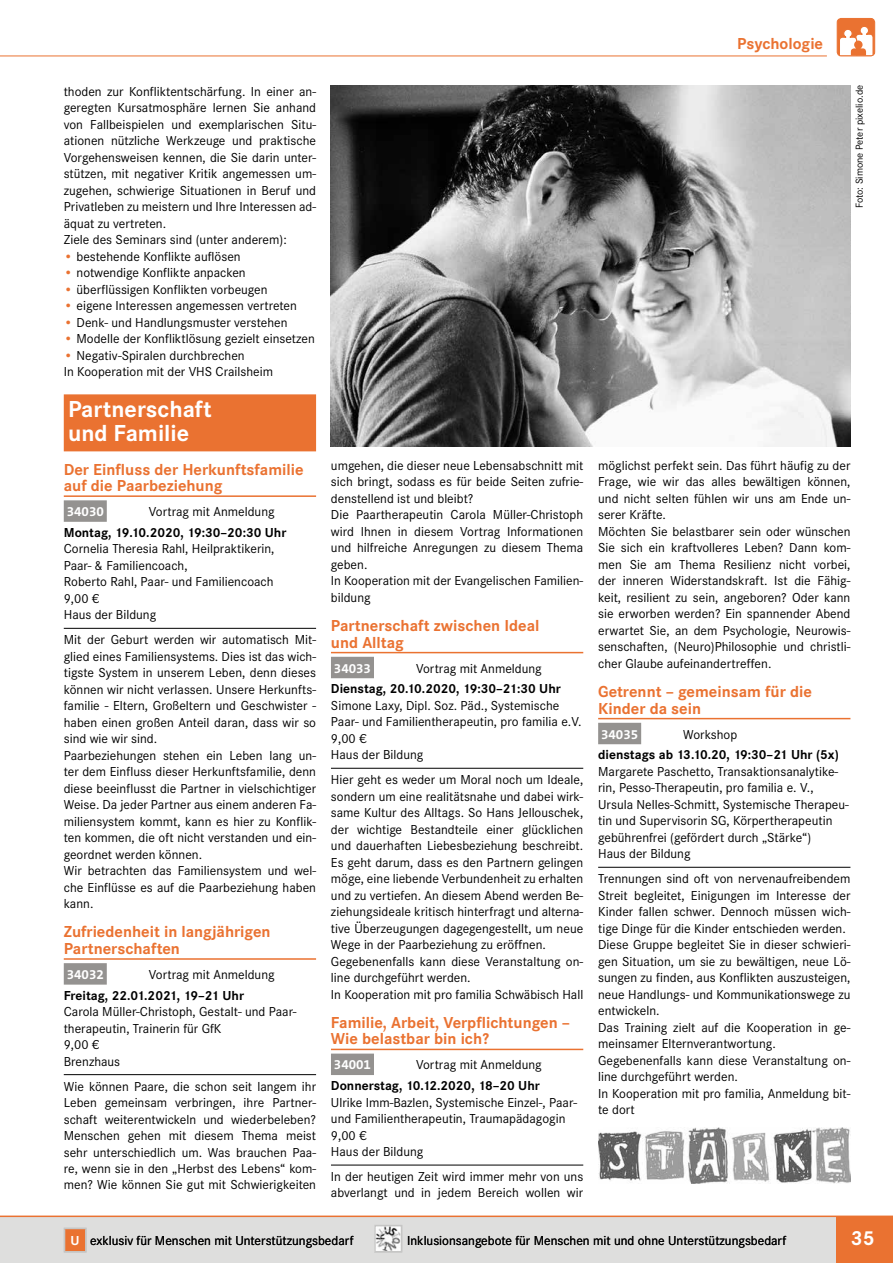
<style>
.page{position:relative;width:893px;height:1263px;background:#fff}
.page>*{position:absolute;margin:0;border:0;box-sizing:border-box;transform-origin:0 0}
.t1{font:700 24px/24px "Corporate S";color:#fff}
.t2{font:700 21px "Corporate S";color:#fff}
.t3{font:700 16.5px/16.5px "Corporate S";color:#ea7231}
.t4{font:13.5px/16.5px "Corporate S";color:#000}
.t5{font:700 13.5px "Corporate S";color:#000}
.t6{font:700 13.5px "The Sans B7";color:#fff}
.t7{font:10.5px "Corporate S";color:#000}
.s1{color:#ea7231}
.s2{font-weight:700;color:#fff}
</style>
<div class="page">
<svg style="left:0;top:1215px;width:893px;height:48px;background:#ded9d5"></svg>
<div style="left:374px;top:1225px;width:28px;height:27px;border:2px solid #c6c6c5"></div>
<div style="left:64px;top:394px;width:252px;height:57px;background:#ea7231"></div>
<hr style="left:64px;top:495px;width:252px;height:2px;background:#ea7231">
<div style="left:64px;top:500px;width:43px;height:22px;background:#949290"></div>
<hr style="left:64px;top:628px;width:252px;height:1px;background:#000">
<hr style="left:64px;top:958px;width:252px;height:2px;background:#ea7231">
<div style="left:64px;top:963px;width:43px;height:22px;background:#949290"></div>
<hr style="left:64px;top:1074px;width:252px;height:1px;background:#000">
<hr style="left:331px;top:652px;width:252px;height:1px;background:#ea7231">
<div style="left:331px;top:657px;width:43px;height:21px;background:#949290"></div>
<hr style="left:331px;top:768px;width:252px;height:1px;background:#000">
<hr style="left:331px;top:1049px;width:252px;height:1px;background:#ea7231">
<div style="left:331px;top:1053px;width:43px;height:22px;background:#949290"></div>
<hr style="left:331px;top:1165px;width:252px;height:1px;background:#000">
<hr style="left:598px;top:718px;width:252px;height:1px;background:#ea7231">
<div style="left:598px;top:723px;width:43px;height:21px;background:#949290"></div>
<hr style="left:598px;top:867px;width:252px;height:1px;background:#000">
<img style="left:598px;top:1127px;width:252px;height:56px">
<img style="left:331px;top:85px;width:519px;height:361px">
<div style="left:837px;top:18px;width:38px;height:38px;background:#ea7231;border-radius:4px"></div>
<svg style="left:838px;top:27px;width:36px;height:29px"></svg>
<div style="left:837px;top:18px;width:38px;height:38px;border:1px solid #ea7231;border-radius:4px"></div>
<hr style="left:0;top:56px;width:827px;height:1px;background:#ea7231">
<div style="left:837px;top:1216px;width:56px;height:47px;background:#ea7231"></div>
<p class="t4" style="left:64px;top:83px;width:254px">thoden zur Konfliktentschärfung. In einer an&shy;geregten Kursatmosphäre lernen Sie anhand von Fallbeispielen und exemplarischen Situ&shy;ationen nützliche Werkzeuge und praktische Vorgehensweisen kennen, die Sie darin unter&shy;stützen, mit negativer Kritik angemessen um&shy;zugehen, schwierige Situationen in Beruf und Privatleben zu meistern und Ihre Interessen ad&shy;äquat zu vertreten.<br>Ziele des Seminars sind (unter anderem):</p>
<p class="t4" style="left:64px;top:248px;width:178px"><span class="s1">•</span> bestehende Konflikte auflösen</p>
<p class="t4" style="left:64px;top:264px;width:183px"><span class="s1">•</span> notwendige Konflikte anpacken</p>
<p class="t4" style="left:64px;top:281px;width:205px"><span class="s1">•</span> überflüssigen Konflikten vorbeugen</p>
<p class="t4" style="left:64px;top:297px;width:235px"><span class="s1">•</span> eigene Interessen angemessen vertreten</p>
<p class="t4" style="left:64px;top:314px;width:225px"><span class="s1">•</span> Denk- und Handlungsmuster verstehen</p>
<p class="t4" style="left:64px;top:330px;width:253px"><span class="s1">•</span> Modelle der Konfliktlösung gezielt einsetzen</p>
<p class="t4" style="left:64px;top:347px;width:211px"><span class="s1">•</span> Negativ-Spiralen durchbrechen<br>In Kooperation mit der VHS Crailsheim</p>
<h1 class="t1" style="left:68px;top:398px;width:145px">Partnerschaft und Familie</h1>
<p class="t3" style="left:64px;top:461px;width:241px">Der Einfluss der Herkunftsfamilie auf die Paarbeziehung</p>
<p class="t6" style="left:67px;top:504px;width:39px">34030</p>
<p class="t4" style="left:149px;top:503px;width:127px">Vortrag mit Anmeldung</p>
<p class="t5" style="left:64px;top:525px;width:224px">Montag, 19.10.2020, 19:30–20:30 Uhr</p>
<p class="t4" style="left:64px;top:541px;width:212px">Cornelia Theresia Rahl, Heilpraktikerin,<br>Paar- &amp; Familiencoach,<br>Roberto Rahl, Paar- und Familiencoach<br>9,00 €<br>Haus der Bildung</p>
<p class="t4" style="left:64px;top:631px;width:254px">Mit der Geburt werden wir automatisch Mit&shy;glied eines Familiensystems. Dies ist das wich&shy;tigste System in unserem Leben, denn dieses können wir nicht verlassen. Unsere Herkunfts&shy;familie - Eltern, Großeltern und Geschwister - haben einen großen Anteil daran, dass wir so sind wie wir sind.<br>Paarbeziehungen stehen ein Leben lang un&shy;ter dem Einfluss dieser Herkunftsfamilie, denn diese beeinflusst die Partner in vielschichtiger Weise. Da jeder Partner aus einem anderen Fa&shy;miliensystem kommt, kann es hier zu Konflik&shy;ten kommen, die oft nicht verstanden und ein&shy;geordnet werden können.<br>Wir betrachten das Familiensystem und wel&shy;che Einflüsse es auf die Paarbeziehung haben kann.</p>
<p class="t3" style="left:64px;top:924px;width:208px">Zufriedenheit in langjährigen<br>Partnerschaften</p>
<p class="t6" style="left:67px;top:967px;width:39px">34032</p>
<p class="t4" style="left:149px;top:966px;width:127px">Vortrag mit Anmeldung</p>
<p class="t5" style="left:64px;top:987px;width:182px">Freitag, 22.01.2021, 19–21 Uhr</p>
<p class="t4" style="left:64px;top:1003px;width:234px">Carola Müller-Christoph, Gestalt- und Paar&shy;therapeutin, Trainerin für GfK<br>9,00 €<br>Brenzhaus</p>
<p class="t4" style="left:64px;top:1078px;width:254px;text-align:justify">Wie können Paare, die schon seit langem ihr Leben gemeinsam verbringen, ihre Partner&shy;schaft weiterentwickeln und wiederbeleben?<br>Menschen gehen mit diesem Thema meist sehr unterschiedlich um. Was brauchen Paa&shy;re, wenn sie in den „Herbst des Lebens“ kom&shy;men? Wie können Sie gut mit Schwierigkeiten</p>
<p class="t4" style="left:331px;top:457px;width:254px">umgehen, die dieser neue Lebensabschnitt mit sich bringt, sodass es für beide Seiten zufrie&shy;denstellend ist und bleibt?<br>Die Paartherapeutin Carola Müller-Christoph wird Ihnen in diesem Vortrag Informationen und hilfreiche Anregungen zu diesem Thema geben.<br>In Kooperation mit der Evangelischen Familien&shy;bildung</p>
<p class="t3" style="left:331px;top:618px;width:210px">Partnerschaft zwischen Ideal und Alltag</p>
<p class="t6" style="left:334px;top:661px;width:39px">34033</p>
<p class="t4" style="left:416px;top:660px;width:127px">Vortrag mit Anmeldung</p>
<p class="t5" style="left:331px;top:681px;width:231px">Dienstag, 20.10.2020, 19:30–21:30 Uhr</p>
<p class="t4" style="left:331px;top:697px;width:252px">Simone Laxy, Dipl. Soz. Päd., Systemische<br>Paar- und Familientherapeutin, pro familia e.V.<br>9,00 €<br>Haus der Bildung</p>
<p class="t4" style="left:331px;top:771px;width:254px">Hier geht es weder um Moral noch um Ideale, sondern um eine realitätsnahe und dabei wirk&shy;same Kultur des Alltags. So Hans Jellouschek, der wichtige Bestandteile einer glücklichen und dauerhaften Liebesbeziehung beschreibt.<br>Es geht darum, dass es den Partnern gelingen möge, eine liebende Verbundenheit zu erhalten und zu vertiefen. An diesem Abend werden Be&shy;ziehungsideale kritisch hinterfragt und alterna&shy;tive Überzeugungen dagegengestellt, um neue Wege in der Paarbeziehung zu eröffnen.<br>Gegebenenfalls kann diese Veranstaltung on&shy;line durchgeführt werden.<br>In Kooperation mit pro familia Schwäbisch Hall</p>
<p class="t3" style="left:331px;top:1014px;width:241px">Familie, Arbeit, Verpflichtungen –<br>Wie belastbar bin ich?</p>
<p class="t6" style="left:334px;top:1057px;width:39px">34001</p>
<p class="t4" style="left:416px;top:1057px;width:127px">Vortrag mit Anmeldung</p>
<p class="t5" style="left:331px;top:1078px;width:210px">Donnerstag, 10.12.2020, 18–20 Uhr</p>
<p class="t4" style="left:331px;top:1094px;width:248px">Ulrike Imm-Bazlen, Systemische Einzel-, Paar&shy;und Familientherapeutin, Traumapädagogin<br>9,00 €<br>Haus der Bildung</p>
<p class="t4" style="left:331px;top:1168px;width:254px">In der heutigen Zeit wird immer mehr von uns abverlangt und in jedem Bereich wollen wir</p>
<p class="t3" style="left:737px;top:35px;width:88px">Psychologie</p>
<p class="t7" style="left:853px;top:208px;width:125px;rotate:-90deg">Foto: Simone Peter pixelio.de</p>
<p class="t4" style="left:598px;top:457px;width:254px">möglichst perfekt sein. Das führt häufig zu der Frage, wie wir das alles bewältigen können, und nicht selten fühlen wir uns am Ende un&shy;serer Kräfte.<br>Möchten Sie belastbarer sein oder wünschen Sie sich ein kraftvolleres Leben? Dann kom&shy;men Sie am Thema Resilienz nicht vorbei, der inneren Widerstandskraft. Ist die Fähig&shy;keit, resilient zu sein, angeboren? Oder kann sie erworben werden? Ein spannender Abend erwartet Sie, an dem Psychologie, Neurowis&shy;senschaften, (Neuro)Philosophie und christli&shy;cher Glaube aufeinandertreffen.</p>
<p class="t3" style="left:598px;top:684px;width:215px">Getrennt – gemeinsam für die<br>Kinder da sein</p>
<p class="t6" style="left:601px;top:727px;width:39px">34035</p>
<p class="t4" style="left:683px;top:726px;width:56px">Workshop</p>
<p class="t5" style="left:598px;top:747px;width:242px">dienstags ab 13.10.20, 19:30–21 Uhr (5x)</p>
<p class="t4" style="left:598px;top:763px;width:252px">Margarete Paschetto, Transaktionsanalytike&shy;rin, Pesso-Therapeutin, pro familia e. V., Ursula Nelles-Schmitt, Systemische Therapeu&shy;tin und Supervisorin SG, Körpertherapeutin gebührenfrei (gefördert durch „Stärke“)<br>Haus der Bildung</p>
<p class="t4" style="left:598px;top:870px;width:254px">Trennungen sind oft von nervenaufreibendem Streit begleitet, Einigungen im Interesse der Kinder fallen schwer. Dennoch müssen wich&shy;tige Dinge für die Kinder entschieden werden.<br>Diese Gruppe begleitet Sie in dieser schwieri&shy;gen Situation, um sie zu bewältigen, neue Lö&shy;sungen zu finden, aus Konflikten auszusteigen, neue Handlungs- und Kommunikationswege zu entwickeln.<br>Das Training zielt auf die Kooperation in ge&shy;meinsamer Elternverantwortung.<br>Gegebenenfalls kann diese Veranstaltung on&shy;line durchgeführt werden.<br>In Kooperation mit pro familia, Anmeldung bit&shy;te dort</p>
<p class="t4" style="left:71px;top:1233px;width:284px"><span class="s2">U</span> exklusiv für Menschen mit Unterstützungsbedarf</p>
<p class="t4" style="left:407px;top:1233px;width:381px">Inklusionsangebote für Menschen mit und ohne Unterstützungsbedarf</p>
<h2 class="t2" style="left:851px;top:1226px;width:25px">35</h2>
</div>
